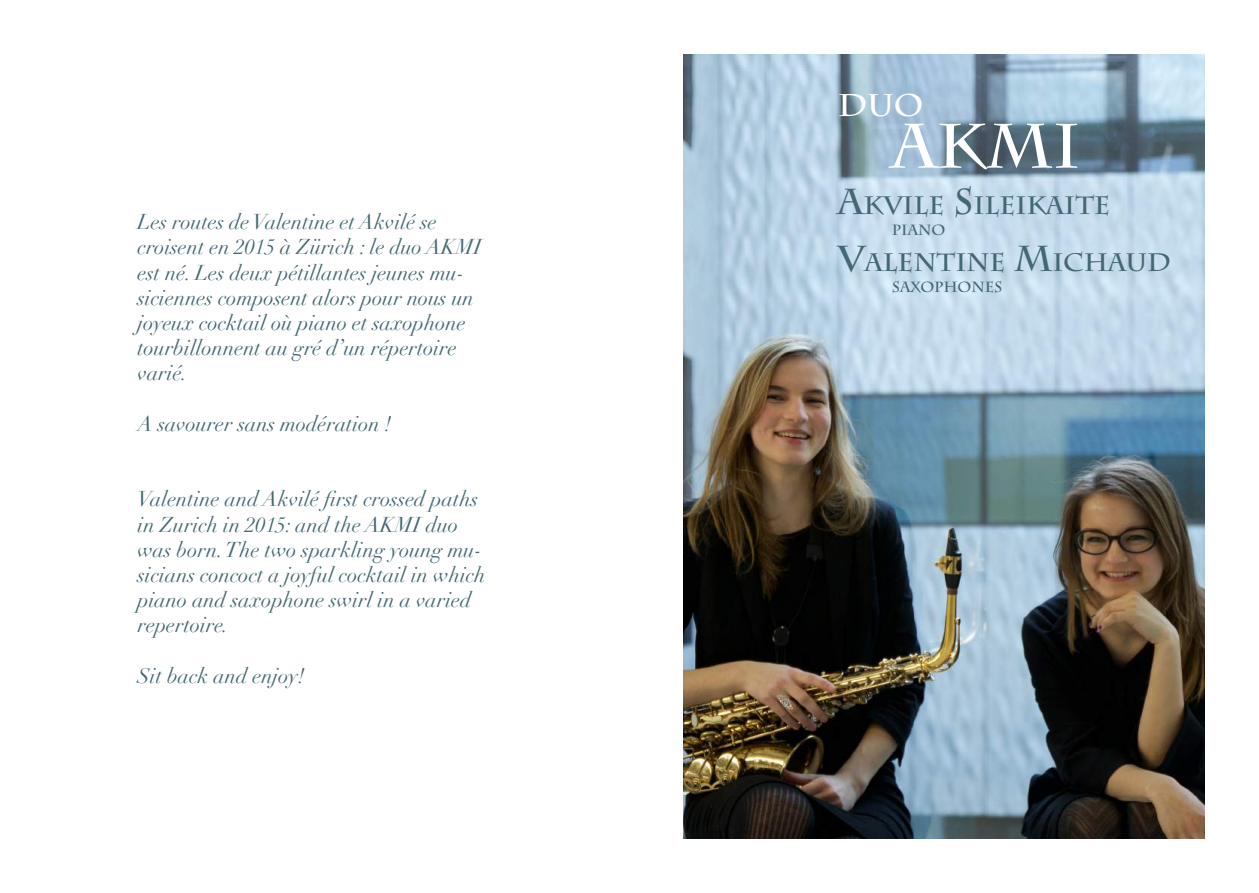
<style>
.page{position:relative;width:1259px;height:893px;background:#fff}
.page>*{position:absolute;margin:0;border:0;box-sizing:border-box;transform-origin:0 0}
.t1{font:700 62.55px "Charlemagne Std";color:#fff}
.t2{font:700 31.2px "Charlemagne Std";color:#fff}
.t3{font:700 25.2px "Charlemagne Std";color:#446873}
.t4{font:italic 21px/25.2px "Didot";color:#446873}
.t5{font:700 14.7px "Charlemagne Std";color:#446873}
.s1{font-size:36px}
</style>
<div class="page">
<img style="left:683px;top:54px;width:522px;height:785px">
<p class="t4" style="left:137px;top:210px;width:346px">Les routes de Valentine et Akvilé se croisent en 2015 à Zürich : le duo AKMI est né. Les deux pétillantes jeunes mu&shy;siciennes composent alors pour nous un joyeux cocktail où piano et saxophone tourbillonnent au gré d’un répertoire varié.</p>
<p class="t4" style="left:137px;top:411px;width:255px">A savourer sans modération !</p>
<p class="t4" style="left:137px;top:487px;width:349px">Valentine and Akvilé first crossed paths in Zurich in 2015: and the AKMI duo was born. The two sparkling young mu&shy;sicians concoct a joyful cocktail in which piano and saxophone swirl in a varied repertoire.</p>
<p class="t4" style="left:137px;top:663px;width:169px">Sit back and enjoy!</p>
<h2 class="t2" style="left:838px;top:87px;width:87px">Duo</h2>
<h1 class="t1" style="left:892px;top:110px;width:190px">AKMI</h1>
<p class="t3" style="left:838px;top:190px;width:274px"><span class="s1">A</span>KVILE <span class="s1">S</span>ILEIKAITE</p>
<p class="t5" style="left:892px;top:221px;width:55px">PIANO</p>
<p class="t3" style="left:838px;top:247px;width:334px"><span class="s1">V</span>ALENTINE <span class="s1">M</span>ICHAUD</p>
<p class="t5" style="left:892px;top:278px;width:110px">SAXOPHONES</p>
</div>
